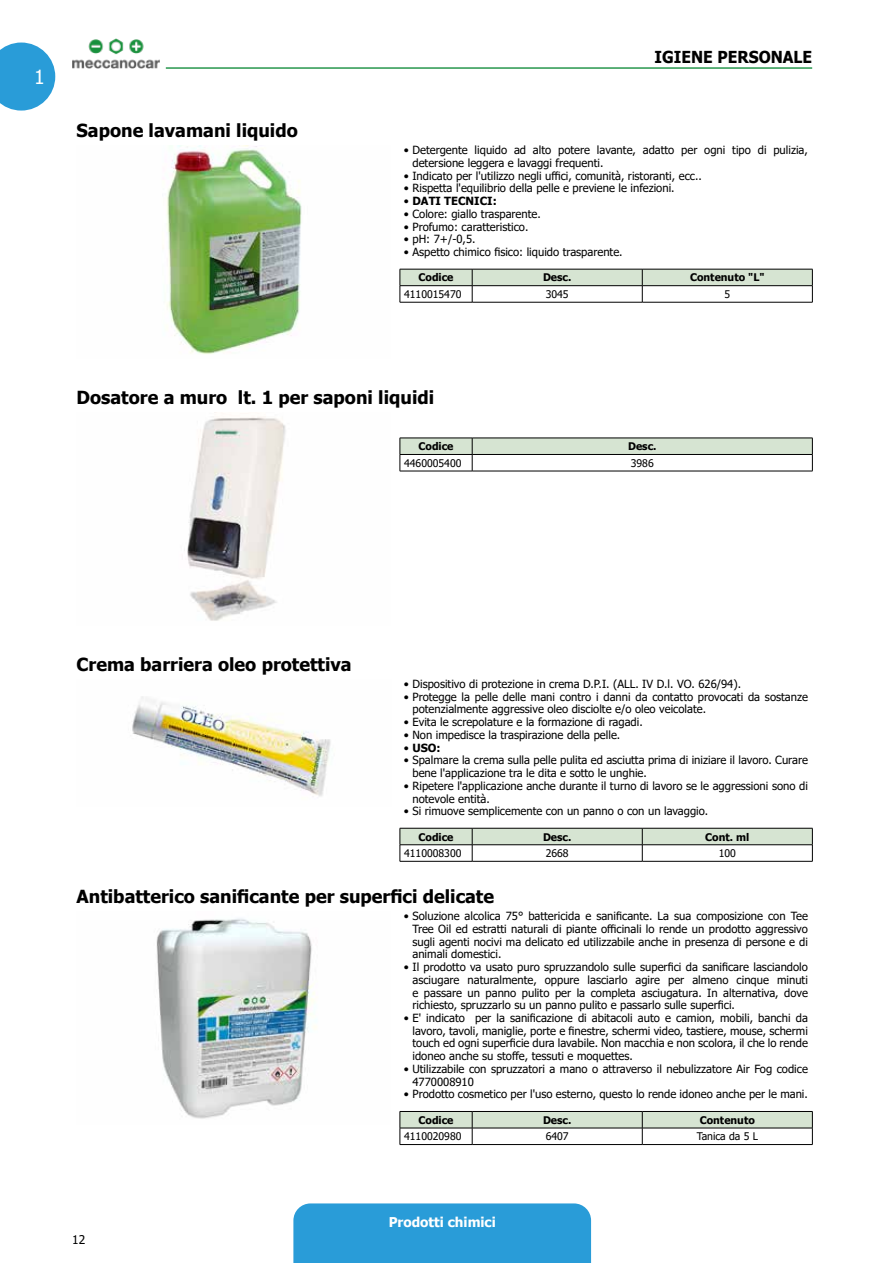
<style>
.page{position:relative;width:893px;height:1263px;background:#fff}
.page>*{position:absolute;margin:0;border:0;box-sizing:border-box;transform-origin:0 0}
.t1{font:19.5px "Tahoma";color:#fff}
.t2{font:700 18px "Tahoma";color:#000}
.t3{font:700 16.5px "Tahoma";color:#000;scale:.95 1}
.t4{font:700 13.5px "Tahoma";color:#fff}
.t5{font:12px "Tahoma";color:#000}
.t6{font:11.25px/12.8px "Tahoma";color:#000}
.t7{font:700 11.25px "Tahoma";color:#000}
.t8{font:700 10.5px "Tahoma";color:#000}
.t9{font:10.5px "Tahoma";color:#000}
.s1{font-weight:400}
</style>
<div class="page">
<div style="left:293px;top:1203px;width:298px;height:60px;background:#299cd8"></div>
<svg style="left:0;top:43px;width:55px;height:68px;background:#4aabde"></svg>
<img style="left:72px;top:38px;width:87px;height:31px">
<hr style="left:166px;top:67px;width:646px;height:2px;background:#28974e">
<img style="left:167px;top:146px;width:135px;height:208px">
<svg style="left:400px;top:269px;width:413px;height:33px"></svg>
<hr style="left:400px;top:302px;width:72px;height:1px;background:#000">
<hr style="left:472px;top:302px;width:170px;height:1px;background:#000">
<hr style="left:642px;top:302px;width:171px;height:1px;background:#000">
<img style="left:184px;top:412px;width:102px;height:209px">
<svg style="left:400px;top:438px;width:413px;height:33px"></svg>
<hr style="left:400px;top:471px;width:72px;height:1px;background:#000">
<hr style="left:472px;top:471px;width:341px;height:1px;background:#000">
<img style="left:132px;top:696px;width:199px;height:101px">
<svg style="left:400px;top:828px;width:413px;height:33px"></svg>
<hr style="left:400px;top:861px;width:72px;height:1px;background:#000">
<hr style="left:472px;top:861px;width:170px;height:1px;background:#000">
<hr style="left:642px;top:861px;width:171px;height:1px;background:#000">
<img style="left:156px;top:918px;width:161px;height:201px">
<svg style="left:400px;top:1111px;width:413px;height:33px"></svg>
<hr style="left:400px;top:1144px;width:72px;height:1px;background:#000">
<hr style="left:472px;top:1144px;width:170px;height:1px;background:#000">
<hr style="left:642px;top:1144px;width:171px;height:1px;background:#000">
<h1 class="t1" style="left:34px;top:64px;width:12px">1</h1>
<h2 class="t2" style="left:77px;top:118px;width:223px">Sapone lavamani liquido</h2>
<h3 class="t3" style="left:655px;top:45px;width:134px">Igiene personal</h3>
<h3 class="t3" style="left:802px;top:45px;width:12px">e</h3>
<p class="t6" style="left:412px;top:144px;width:397px;text-indent:-9px">• Detergente liquido ad alto potere lavante, adatto per ogni tipo di pulizia, detersione leggera e lavaggi frequenti.</p>
<p class="t6" style="left:404px;top:170px;width:299px">• Indicato per l'utilizzo negli uffici, comunità, ristoranti, ecc..</p>
<p class="t6" style="left:404px;top:183px;width:272px">• Rispetta l'equilibrio della pelle e previene le infezioni.</p>
<p class="t7" style="left:404px;top:193px;width:94px"><span class="s1">•</span> DATI TECNICI:</p>
<p class="t6" style="left:404px;top:208px;width:138px">• Colore: giallo trasparente.</p>
<p class="t6" style="left:404px;top:221px;width:126px">• Profumo: caratteristico.</p>
<p class="t6" style="left:404px;top:234px;width:73px">• pH: 7+/-0,5.</p>
<p class="t6" style="left:404px;top:246px;width:220px">• Aspetto chimico fisico: liquido trasparente.</p>
<p class="t8" style="left:418px;top:270px;width:37px">Codice</p>
<p class="t8" style="left:543px;top:270px;width:30px">Desc.</p>
<p class="t8" style="left:690px;top:270px;width:76px">Contenuto "L"</p>
<p class="t9" style="left:404px;top:287px;width:59px">4110015470</p>
<p class="t9" style="left:546px;top:287px;width:24px">3045</p>
<p class="t9" style="left:724px;top:287px;width:7px">5</p>
<h2 class="t2" style="left:77px;top:385px;width:359px">Dosatore a muro lt. 1 per saponi liquidi</h2>
<p class="t8" style="left:418px;top:439px;width:37px">Codice</p>
<p class="t8" style="left:628px;top:439px;width:30px">Desc.</p>
<p class="t9" style="left:404px;top:456px;width:59px">4460005400</p>
<p class="t9" style="left:631px;top:456px;width:24px">3986</p>
<h2 class="t2" style="left:77px;top:651px;width:277px">Crema barriera oleo protettiva</h2>
<p class="t6" style="left:404px;top:678px;width:339px">• Dispositivo di protezione in crema D.P.I. (ALL. IV D.l. VO. 626/94).</p>
<p class="t6" style="left:412px;top:691px;width:397px;text-indent:-9px">• Protegge la pelle delle mani contro i danni da contatto provocati da sostanze potenzialmente aggressive oleo disciolte e/o oleo veicolate.</p>
<p class="t6" style="left:404px;top:716px;width:240px">• Evita le screpolature e la formazione di ragadi.</p>
<p class="t6" style="left:404px;top:729px;width:218px">• Non impedisce la traspirazione della pelle.</p>
<p class="t7" style="left:404px;top:739px;width:38px"><span class="s1">•</span> USO:</p>
<p class="t6" style="left:412px;top:754px;width:397px;text-indent:-8px">• Spalmare la crema sulla pelle pulita ed asciutta prima di iniziare il lavoro. Curare bene l'applicazione tra le dita e sotto le unghie.</p>
<p class="t6" style="left:412px;top:780px;width:397px;text-indent:-9px">• Ripetere l'applicazione anche durante il turno di lavoro se le aggressioni sono di notevole entità.</p>
<p class="t6" style="left:404px;top:805px;width:306px">• Si rimuove semplicemente con un panno o con un lavaggio.</p>
<p class="t8" style="left:418px;top:829px;width:37px">Codice</p>
<p class="t8" style="left:543px;top:829px;width:30px">Desc.</p>
<p class="t8" style="left:705px;top:829px;width:46px">Cont. ml</p>
<p class="t9" style="left:404px;top:846px;width:59px">4110008300</p>
<p class="t9" style="left:546px;top:846px;width:24px">2668</p>
<p class="t9" style="left:719px;top:846px;width:19px">100</p>
<h2 class="t2" style="left:77px;top:884px;width:419px">Antibatterico sanificante per superfici delicate</h2>
<p class="t6" style="left:412px;top:910px;width:397px;text-align:justify;text-indent:-9px">• Soluzione alcolica 75° battericida e sanificante. La sua composizione con Tee Tree Oil ed estratti naturali di piante officinali lo rende un prodotto aggressivo sugli agenti nocivi ma delicato ed utilizzabile anche in presenza di persone e di animali domestici.</p>
<p class="t6" style="left:412px;top:961px;width:397px;text-align:justify;text-indent:-9px">• Il prodotto va usato puro spruzzandolo sulle superfici da sanificare lasciandolo asciugare naturalmente, oppure lasciarlo agire per almeno cinque minuti e passare un panno pulito per la completa asciugatura. In alternativa, dove richiesto, spruzzarlo su un panno pulito e passarlo sulle superfici.</p>
<p class="t6" style="left:412px;top:1012px;width:397px;text-align:justify;text-indent:-9px">• E' indicato per la sanificazione di abitacoli auto e camion, mobili, banchi da lavoro, tavoli, maniglie, porte e finestre, schermi video, tastiere, mouse, schermi touch ed ogni superficie dura lavabile. Non macchia e non scolora, il che lo rende idoneo anche su stoffe, tessuti e moquettes.</p>
<p class="t6" style="left:412px;top:1063px;width:397px;text-indent:-9px">• Utilizzabile con spruzzatori a mano o attraverso il nebulizzatore Air Fog codice<br>4770008910</p>
<p class="t6" style="left:404px;top:1089px;width:405px">• Prodotto cosmetico per l'uso esterno, questo lo rende idoneo anche per le mani.</p>
<p class="t8" style="left:418px;top:1112px;width:37px">Codice</p>
<p class="t8" style="left:543px;top:1112px;width:30px">Desc.</p>
<p class="t8" style="left:700px;top:1112px;width:57px">Contenuto</p>
<p class="t9" style="left:404px;top:1129px;width:59px">4110020980</p>
<p class="t9" style="left:546px;top:1129px;width:24px">6407</p>
<p class="t9" style="left:697px;top:1129px;width:63px">Tanica da 5 L</p>
<p class="t5" style="left:72px;top:1231px;width:15px">12</p>
<p class="t4" style="left:389px;top:1212px;width:109px">Prodotti chimici</p>
</div>
